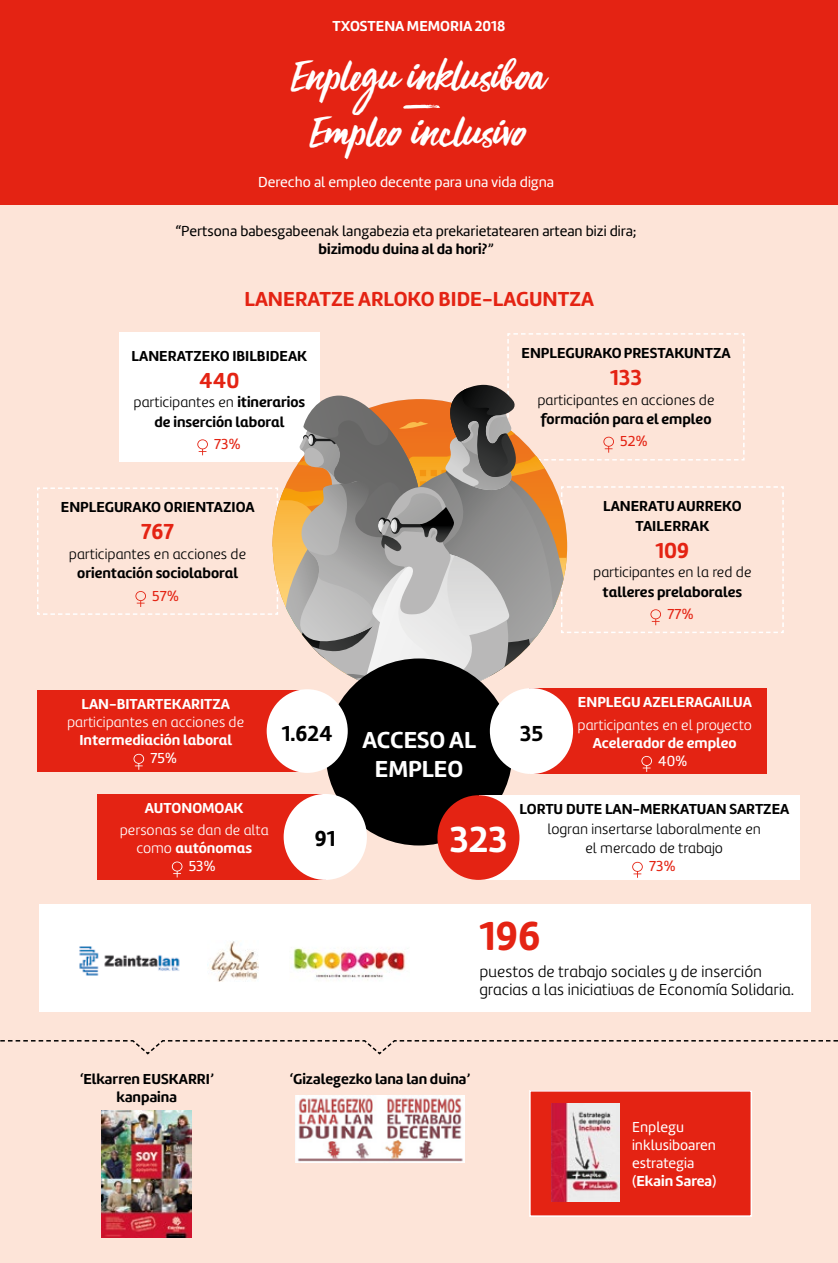
<style>
.page{position:relative;width:838px;height:1263px;background:#fde4d8}
.page>*{position:absolute;margin:0;border:0;box-sizing:border-box;transform-origin:0 0}
.t1{font:46.5px/55.8px "Viva Beautiful Pro B";color:#fff;text-align:center}
.t2{font:700 42px "Amelia Rounded UP";color:#e42313}
.t3{font:700 37.5px "Amelia Rounded";color:#fff}
.t4{font:700 24px/28.8px "Amelia Rounded";color:#fff;text-align:center}
.t5{font:700 22.5px "Amelia Rounded";color:#e42313}
.t6{font:700 22.5px "Amelia Rounded";color:#000}
.t7{font:700 21px "Amelia Rounded";color:#e42313}
.t8{font:16.5px/18px "Amelia Rounded UP Light";color:#000}
.t9{font:700 15px/19.5px "Amelia Rounded UP";color:#000;text-align:center}
.t10{font:15px/19.5px "Amelia Rounded UP Light";color:#000;text-align:center}
.t11{font:700 15px "Amelia Rounded UP";color:#fff}
.t12{font:15px/18px "Amelia Rounded Regular";color:#fff}
.t13{font:700 15px/18px "Amelia Rounded";color:#000;text-align:center}
.t14{font:15px "Amelia Rounded UP Light";color:#fff}
.t15{font:15px "Amelia Rounded Regular";color:#000}
.t16{font:700 15px "Amelia Rounded";color:#fff}
.t17{font:15px "Amelia Rounded Regular";color:#e42313}
.s1{font-family:"Amelia Rounded Regular";font-weight:400}
.s2{font-family:"Amelia Rounded UP";font-weight:700}
.s3{font-family:"Amelia Rounded UP Light";font-weight:400}
</style>
<div class="page">
<div style="left:0;top:0;width:838px;height:205px;background:#e42313"></div>
<div style="left:39px;top:904px;width:501px;height:107px;background:#fff"></div>
<div style="left:463px;top:904px;width:347px;height:107px;background:#fff"></div>
<svg style="left:37px;top:332px;width:747px;height:367px"></svg>
<img style="left:207px;top:941px;width:51px;height:40px">
<img style="left:79px;top:946px;width:100px;height:29px">
<img style="left:293px;top:948px;width:113px;height:32px">
<img style="left:295px;top:1095px;width:170px;height:67px">
<img style="left:102px;top:1110px;width:90px;height:128px">
<div style="left:325px;top:658px;width:187px;height:187px;background:#000;border-radius:50%"></div>
<div style="left:37px;top:690px;width:271px;height:82px;background:#e42313"></div>
<svg style="left:133px;top:754px;width:11px;height:16px"></svg>
<div style="left:267px;top:689px;width:81px;height:84px;background:#fff;border-radius:50%"></div>
<div style="left:479px;top:795px;width:320px;height:85px;background:#fff"></div>
<svg style="left:632px;top:862px;width:11px;height:16px"></svg>
<div style="left:437px;top:795px;width:82px;height:85px;background:#e42313;border-radius:50%"></div>
<div style="left:97px;top:794px;width:228px;height:86px;background:#e42313"></div>
<svg style="left:172px;top:861px;width:10px;height:16px"></svg>
<div style="left:284px;top:794px;width:83px;height:86px;background:#fff;border-radius:50%"></div>
<div style="left:529px;top:688px;width:237px;height:86px;background:#e42313"></div>
<svg style="left:641px;top:756px;width:11px;height:16px"></svg>
<div style="left:490px;top:688px;width:83px;height:86px;background:#fff;border-radius:50%"></div>
<div style="left:530px;top:1091px;width:221px;height:125px;background:#e42313"></div>
<div style="left:529px;top:1090px;width:223px;height:127px;border:2px solid #fff"></div>
<img style="left:551px;top:1103px;width:68px;height:98px">
<svg style="left:0;top:1040px;width:838px;height:15px"></svg>
<p class="t16" style="left:332px;top:16px;width:174px">TXOSTENA MEMORIA 2018</p>
<h1 class="t1" style="left:292px;top:44px;width:254px">Enplegu inklusiboa<br>Empleo inclusivo</h1>
<p class="t12" style="left:258px;top:173px;width:297px">Derecho al empleo decente para una vida digna</p>
<p class="t15" style="left:175px;top:222px;width:463px">“Pertsona babesgabeenak langabezia eta prekarietatearen artean bizi dira;</p>
<p class="t13" style="left:318px;top:240px;width:177px">bizimodu duina al da hori?<span class="s1">”</span></p>
<h3 class="t7" style="left:244px;top:285px;width:351px">LANERATZE ARLOKO BIDE-LAGUNTZA</h3>
<p class="t9" style="left:132px;top:346px;width:177px">LANERATZEKO IBILBIDEAK</p>
<h3 class="t5" style="left:199px;top:366px;width:42px">440</h3>
<p class="t10" style="left:134px;top:392px;width:173px">participantes en <span class="s2">itinerarios</span></p>
<p class="t9" style="left:154px;top:412px;width:131px">de inserción laboral</p>
<p class="t17" style="left:214px;top:434px;width:29px">73%</p>
<p class="t9" style="left:61px;top:497px;width:195px">ENPLEGURAKO ORIENTAZIOA</p>
<h3 class="t5" style="left:141px;top:517px;width:34px">767</h3>
<p class="t10" style="left:69px;top:544px;width:179px">participantes en acciones de</p>
<p class="t9" style="left:77px;top:563px;width:162px">orientación sociolaboral</p>
<p class="t17" style="left:152px;top:586px;width:29px">57%</p>
<p class="t9" style="left:521px;top:343px;width:210px">ENPLEGURAKO PRESTAKUNTZA</p>
<h3 class="t5" style="left:610px;top:363px;width:33px">133</h3>
<p class="t10" style="left:537px;top:390px;width:179px">participantes en acciones de</p>
<p class="t9" style="left:540px;top:409px;width:173px">formación para el empleo</p>
<p class="t17" style="left:620px;top:432px;width:30px">52%</p>
<p class="t9" style="left:603px;top:496px;width:140px">LANERATU AURREKO<br>TAILERRAK</p>
<h3 class="t5" style="left:655px;top:535px;width:35px">109</h3>
<p class="t10" style="left:593px;top:562px;width:160px">participantes en la red de</p>
<p class="t9" style="left:602px;top:582px;width:141px">talleres prelaborales</p>
<p class="t17" style="left:667px;top:604px;width:28px">77%</p>
<p class="t11" style="left:81px;top:695px;width:150px">LAN-BITARTEKARITZA</p>
<p class="t14" style="left:67px;top:713px;width:179px">participantes en acciones de</p>
<p class="t11" style="left:79px;top:731px;width:154px">Intermediación laboral</p>
<p class="t12" style="left:150px;top:749px;width:29px">75%</p>
<h3 class="t6" style="left:282px;top:718px;width:53px">1.624</h3>
<p class="t11" style="left:145px;top:798px;width:100px">AUTONOMOAK</p>
<p class="t14" style="left:120px;top:821px;width:150px">personas se dan de alta</p>
<p class="t11" style="left:136px;top:839px;width:117px"><span class="s3">como</span> autónomas</p>
<p class="t12" style="left:189px;top:857px;width:29px">53%</p>
<h3 class="t6" style="left:315px;top:824px;width:22px">91</h3>
<h3 class="t4" style="left:362px;top:725px;width:115px">ACCESO AL<br>EMPLEO</h3>
<h3 class="t3" style="left:449px;top:815px;width:59px">323</h3>
<h3 class="t6" style="left:520px;top:718px;width:25px">35</h3>
<p class="t11" style="left:578px;top:692px;width:176px">ENPLEGU AZELERAGAILUA</p>
<p class="t14" style="left:577px;top:715px;width:176px">participantes en el proyecto</p>
<p class="t11" style="left:593px;top:733px;width:145px">Acelerador de empleo</p>
<p class="t12" style="left:658px;top:751px;width:31px">40%</p>
<p class="t9" style="left:519px;top:799px;width:271px">LORTU DUTE LAN-MERKATUAN SARTZEA</p>
<p class="t10" style="left:547px;top:819px;width:215px">logran insertarse laboralmente en el mercado de trabajo</p>
<p class="t17" style="left:649px;top:857px;width:29px">73%</p>
<h2 class="t2" style="left:479px;top:909px;width:62px">196</h2>
<p class="t8" style="left:479px;top:962px;width:316px">puestos de trabajo sociales y de inserción gracias a las iniciativas de Economía Solidaria.</p>
<p class="t13" style="left:80px;top:1070px;width:135px">‘Elkarren EUSKARRI’ kanpaina</p>
<p class="t13" style="left:290px;top:1070px;width:182px">‘Gizalegezko lana lan duina’</p>
<p class="t12" style="left:632px;top:1118px;width:85px">Enplegu inklusiboaren estrategia</p>
<p class="t16" style="left:632px;top:1171px;width:86px"><span class="s1">(</span>Ekain Sarea<span class="s1">)</span></p>
</div>
